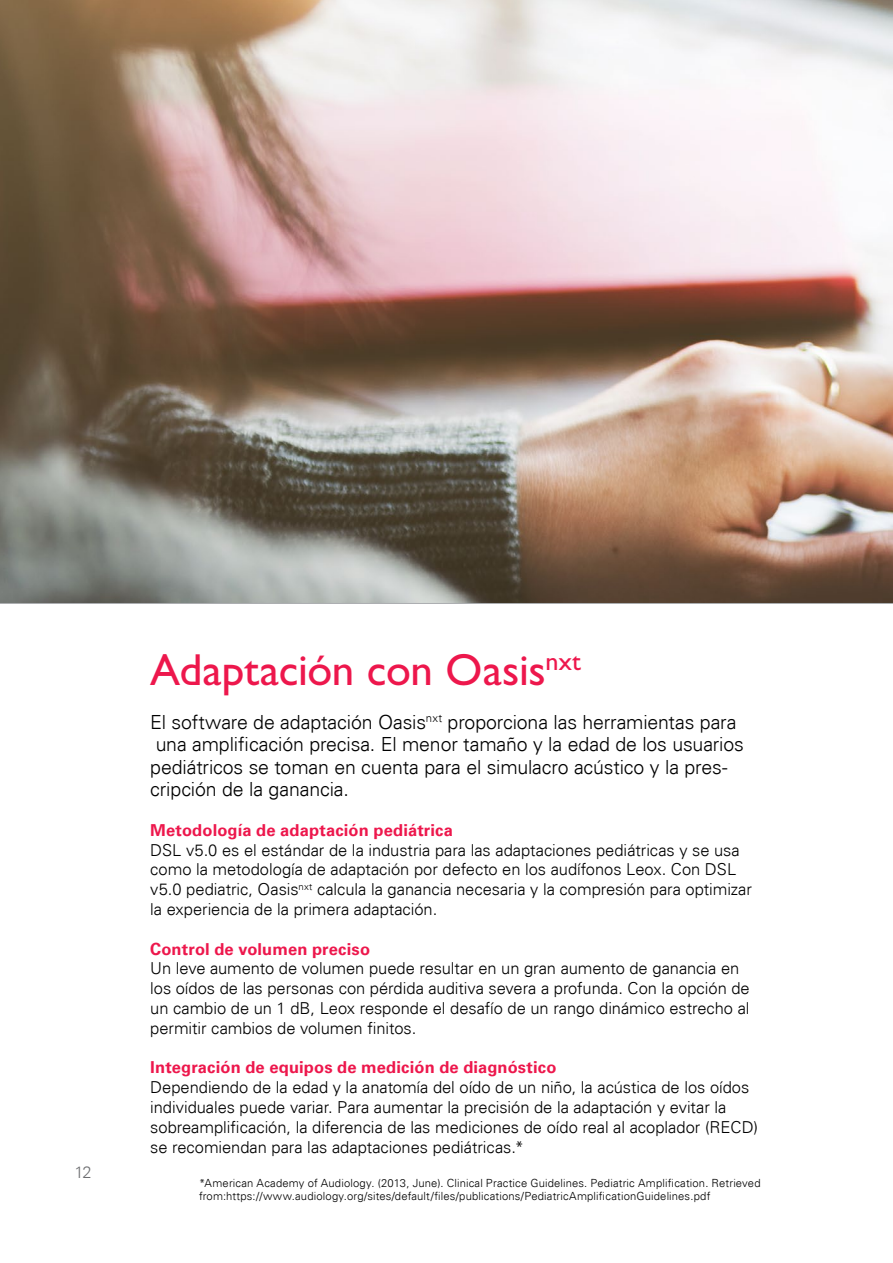
<style>
.page{position:relative;width:893px;height:1263px;background:#fff}
.page>*{position:absolute;margin:0;border:0;box-sizing:border-box;transform-origin:0 0}
.t1{font:500 45px "Gill Sans MT Pro";letter-spacing:-.005em;color:#ed174c}
.t2{font:300 19.5px/22.5px "Univers Com 45";letter-spacing:-.005em;color:#000}
.t3{font:300 16.5px/19.8px "Univers Com 45";color:#000}
.t4{font:700 16.5px "Univers Com 65";letter-spacing:.01em;color:#ed174c}
.t5{font:300 16.5px "Univers Com 45";color:#6d6e71}
.t6{font:300 11.25px/13.5px "Univers Com 45";letter-spacing:.015em;color:#000}
</style>
<div class="page">
<img style="left:0;top:0;width:893px;height:604px">
<p class="t5" style="left:74px;top:1162px;width:19px">12</p>
<h1 class="t1" style="left:150px;top:643px;width:432px">Adaptación con Oasis<sup>nxt</sup></h1>
<p class="t2" style="left:150px;top:710px;width:595px">El software de adaptación Oasis<sup>nxt</sup> proporciona las herramientas para una amplificación precisa. El menor tamaño y la edad de los usuarios pediátricos se toman en cuenta para el simulacro acústico y la pres&shy;cripción de la ganancia.</p>
<p class="t4" style="left:150px;top:820px;width:304px">Metodología de adaptación pediátrica</p>
<p class="t3" style="left:150px;top:840px;width:603px">DSL v5.0 es el estándar de la industria para las adaptaciones pediátricas y se usa como la metodología de adaptación por defecto en los audífonos Leox. Con DSL v5.0 pediatric, Oasis<sup>nxt</sup> calcula la ganancia necesaria y la compresión para optimizar la experiencia de la primera adaptación.</p>
<p class="t4" style="left:150px;top:939px;width:221px">Control de volumen preciso</p>
<p class="t3" style="left:150px;top:958px;width:601px">Un leve aumento de volumen puede resultar en un gran aumento de ganancia en los oídos de las personas con pérdida auditiva severa a profunda. Con la opción de un cambio de un 1 dB, Leox responde el desafío de un rango dinámico estrecho al permitir cambios de volumen finitos.</p>
<p class="t4" style="left:150px;top:1058px;width:408px">Integración de equipos de medición de diagnóstico</p>
<p class="t3" style="left:150px;top:1077px;width:609px">Dependiendo de la edad y la anatomía del oído de un niño, la acústica de los oídos individuales puede variar. Para aumentar la precisión de la adaptación y evitar la sobreamplificación, la diferencia de las mediciones de oído real al acoplador (RECD) se recomiendan para las adaptaciones pediátricas.*</p>
<p class="t6" style="left:199px;top:1176px;width:563px">*American Academy of Audiology. (2013, June). Clinical Practice Guidelines. Pediatric Amplification. Retrieved from:https://www.audiology.org/sites/default/files/publications/PediatricAmplificationGuidelines.pdf</p>
</div>
